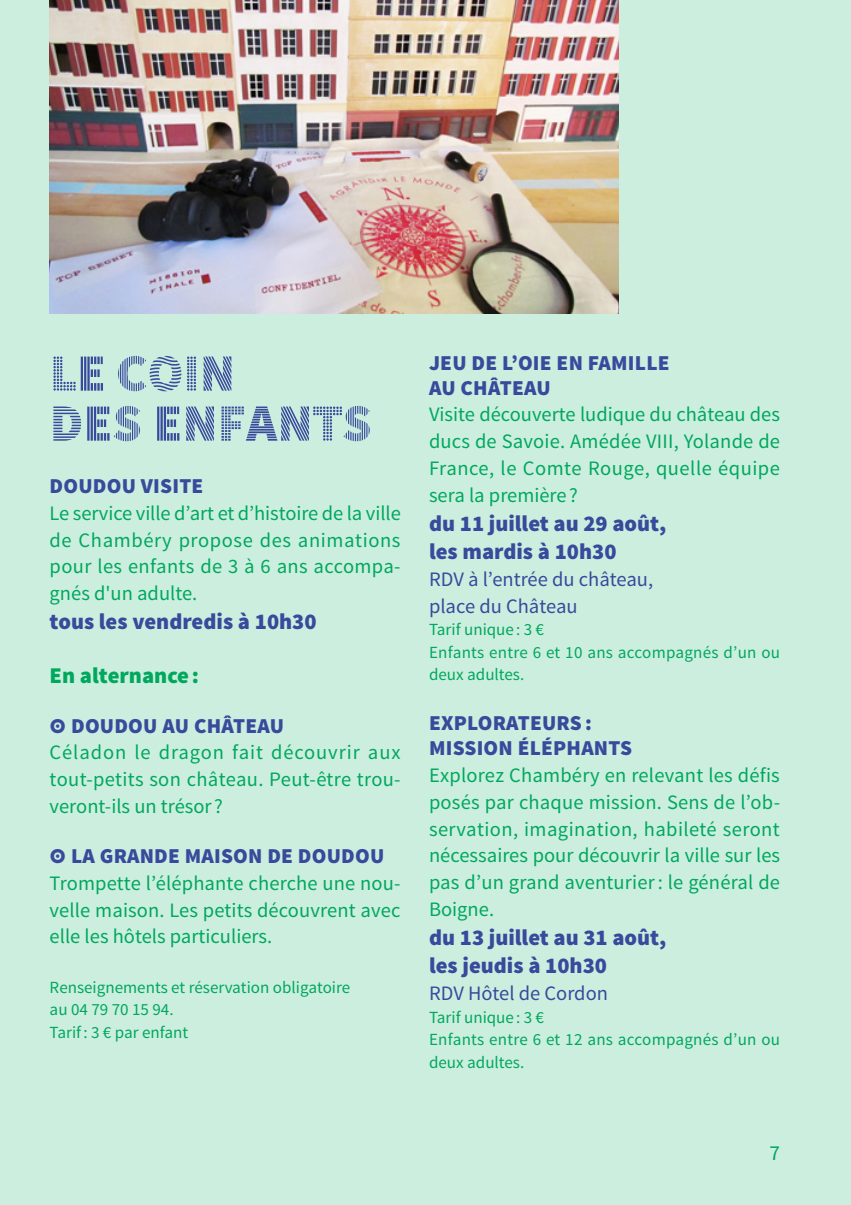
<style>
.page{position:relative;width:851px;height:1205px;background:#fff}
.page>*{position:absolute;margin:0;border:0;box-sizing:border-box;transform-origin:0 0}
.TEXTE_COURANT{font:52.5px/50px "Source Sans Pro DISPLAY";color:#39499b}
.DATES{font:900 22.5px "Source Sans Pro";color:#39499b}
.SOUS_TITRE{font:900 22.5px "Source Sans Pro";color:#39499b}
.DATES-2{font:900 22.5px "Source Sans Pro";color:#00a85d}
.SOUS_TITRE-2{font:900 21.25px "Source Sans Pro";letter-spacing:.01em;color:#39499b}
.PAGINATION{font:21.25px "Source Sans Pro";color:#00a85d}
.TEXTE_COURANT-2{font:20.5px/26.8px "Source Sans Pro";letter-spacing:.005em;color:#00a85d;text-align:justify}
.LIEU{font:20.5px "Source Sans Pro";color:#39499b}
.INFOS_PRATIQUES{font:17px/22.5px "Source Sans Pro";color:#00a85d}
</style>
<div class="page">
<div style="left:0;top:0;width:850px;height:1205px;background:#cceedf"></div>
<img style="left:50px;top:0;width:568px;height:314px">
<p class="TEXTE_COURANT" style="left:50px;top:350px;width:324px">LE COIN<br>DES ENFANTS</p>
<p class="SOUS_TITRE-2" style="left:50px;top:472px;width:155px">DOUDOU VISITE</p>
<p class="TEXTE_COURANT-2" style="left:50px;top:500px;width:352px">Le service ville d’art et d’histoire de la ville de Chambéry propose des animations pour les enfants de 3 à 6 ans accompa&shy;gnés d'un adulte.</p>
<p class="DATES" style="left:50px;top:607px;width:268px">tous les vendredis à 10h30</p>
<p class="DATES-2" style="left:50px;top:660px;width:151px">En alternance:</p>
<p class="SOUS_TITRE-2" style="left:71px;top:712px;width:214px">DOUDOU AU CHÂTEAU</p>
<p class="TEXTE_COURANT-2" style="left:50px;top:739px;width:352px">Céladon le dragon fait découvrir aux tout-petits son château. Peut-être trou&shy;veront-ils un trésor ?</p>
<p class="SOUS_TITRE-2" style="left:71px;top:842px;width:314px">LA GRANDE MAISON DE DOUDOU</p>
<p class="TEXTE_COURANT-2" style="left:50px;top:870px;width:352px">Trompette l’éléphante cherche une nou&shy;velle maison. Les petits découvrent avec elle les hôtels particuliers.</p>
<p class="INFOS_PRATIQUES" style="left:50px;top:976px;width:302px">Renseignements et réservation obligatoire</p>
<p class="INFOS_PRATIQUES" style="left:50px;top:998px;width:125px">au 04 79 70 15 94.</p>
<p class="INFOS_PRATIQUES" style="left:50px;top:1021px;width:140px">Tarif: 3 € par enfant</p>
<p class="SOUS_TITRE-2" style="left:429px;top:349px;width:242px">JEU DE L’OIE EN FAMILLE</p>
<p class="SOUS_TITRE-2" style="left:429px;top:374px;width:123px">AU CHÂTEAU</p>
<p class="TEXTE_COURANT-2" style="left:429px;top:402px;width:352px">Visite découverte ludique du château des ducs de Savoie. Amédée VIII, Yolande de France, le Comte Rouge, quelle équipe sera la première ?</p>
<p class="DATES" style="left:429px;top:508px;width:239px">du 11 juillet au 29 août,</p>
<p class="SOUS_TITRE" style="left:429px;top:537px;width:189px">les mardis à 10h30</p>
<p class="LIEU" style="left:429px;top:566px;width:226px">RDV à l’entrée du château,</p>
<p class="LIEU" style="left:429px;top:593px;width:150px">place du Château</p>
<p class="INFOS_PRATIQUES" style="left:429px;top:619px;width:116px">Tarif unique : 3 €</p>
<p class="INFOS_PRATIQUES" style="left:429px;top:641px;width:352px">Enfants entre 6 et 10 ans accompagnés d’un ou deux adultes.</p>
<p class="SOUS_TITRE-2" style="left:429px;top:709px;width:164px">EXPLORATEURS :</p>
<p class="SOUS_TITRE-2" style="left:429px;top:734px;width:205px">MISSION ÉLÉPHANTS</p>
<p class="TEXTE_COURANT-2" style="left:429px;top:762px;width:352px">Explorez Chambéry en relevant les défis posés par chaque mission. Sens de l’ob&shy;servation, imagination, habileté seront nécessaires pour découvrir la ville sur les pas d’un grand aventurier: le général de Boigne.</p>
<p class="DATES" style="left:429px;top:922px;width:239px">du 13 juillet au 31 août,</p>
<p class="SOUS_TITRE" style="left:429px;top:951px;width:179px">les jeudis à 10h30</p>
<p class="LIEU" style="left:429px;top:980px;width:180px">RDV Hôtel de Cordon</p>
<p class="INFOS_PRATIQUES" style="left:429px;top:1006px;width:116px">Tarif unique : 3 €</p>
<p class="INFOS_PRATIQUES" style="left:429px;top:1028px;width:352px">Enfants entre 6 et 12 ans accompagnés d’un ou deux adultes.</p>
<p class="PAGINATION" style="left:769px;top:1140px;width:12px">7</p>
</div>
